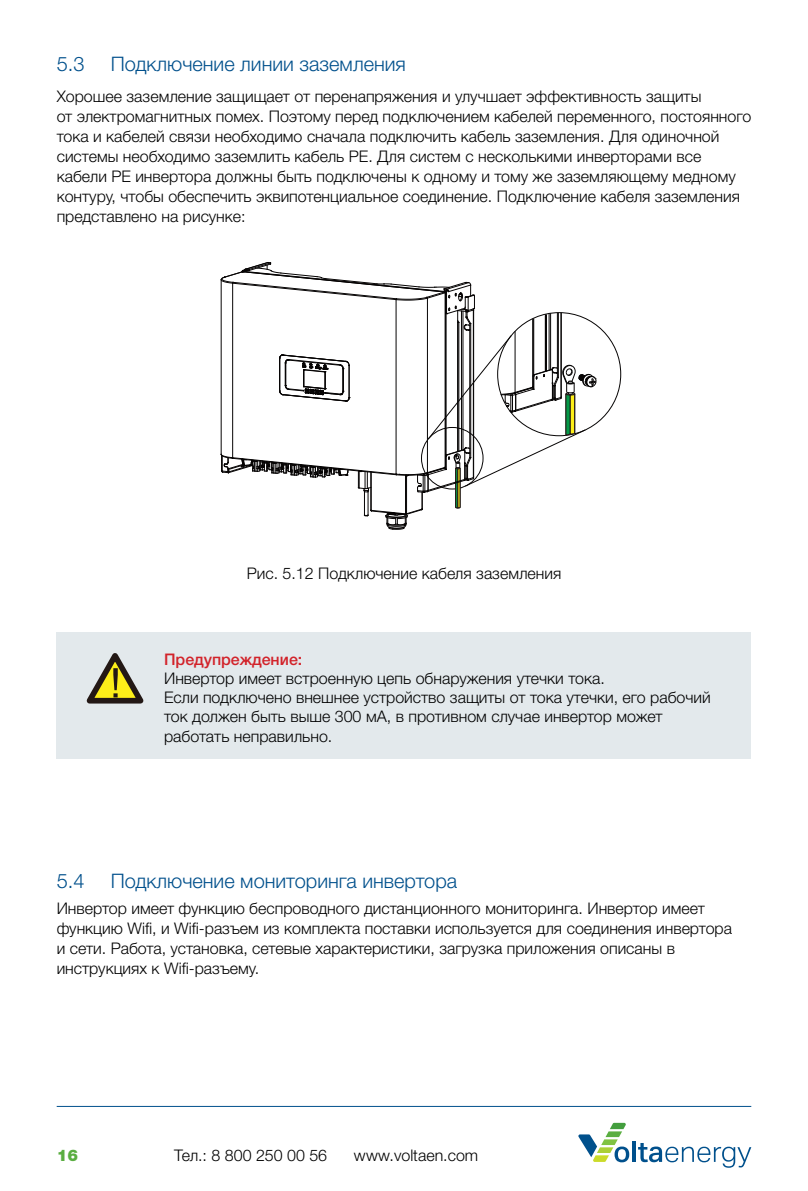
<style>
.page{position:relative;width:808px;height:1191px;background:#fff}
.page>*{position:absolute;margin:0;border:0;box-sizing:border-box;transform-origin:0 0}
.t1{font:300 20px "Helvetica Neue LTW1 G";color:#00508c}
.t2{font:300 16px/20px "Helvetica Neue LTW1 G";color:#000}
.t3{font:500 16px "Helvetica Neue LTW1 G";color:#d2232a}
.t4{font:900 16px "Helvetica Neue LTW1 G";color:#5aae41}
</style>
<div class="page">
<hr style="left:57px;top:1106px;width:694px;height:1px;background:#00508c">
<svg style="left:578px;top:1122px;width:51px;height:40px"></svg>
<hr style="left:632px;top:1141px;width:4px;height:20px;background:#00508c">
<svg style="left:638px;top:1143px;width:113px;height:24px"></svg>
<svg style="left:221px;top:262px;width:376px;height:268px"></svg>
<div style="left:57px;top:631px;width:694px;height:127px;background:#e3e9ec"></div>
<svg style="left:86px;top:653px;width:58px;height:51px"></svg>
<p class="t1" style="left:57px;top:52px;width:29px">5.3</p>
<p class="t1" style="left:111px;top:52px;width:297px">Подключение линии заземления</p>
<p class="t2" style="left:57px;top:87px;width:696px">Хорошее заземление защищает от перенапряжения и улучшает эффективность защиты<br>от электромагнитных помех. Поэтому перед подключением кабелей переменного, постоянного тока и кабелей связи необходимо сначала подключить кабель заземления. Для одиночной системы необходимо заземлить кабель PE. Для систем с несколькими инверторами все кабели PE инвертора должны быть подключены к одному и тому же заземляющему медному контуру, чтобы обеспечить эквипотенциальное соединение. Подключение кабеля заземления представлено на рисунке:</p>
<p class="t2" style="left:247px;top:563px;width:316px">Рис. 5.12 Подключение кабеля заземления</p>
<p class="t3" style="left:164px;top:649px;width:140px">Предупреждение:</p>
<p class="t2" style="left:164px;top:668px;width:548px;line-height:19.2px">Инвертор имеет встроенную цепь обнаружения утечки тока.<br>Если подключено внешнее устройство защиты от тока утечки, его рабочий ток должен быть выше 300 мА, в противном случае инвертор может работать неправильно.</p>
<p class="t1" style="left:57px;top:868px;width:29px">5.4</p>
<p class="t1" style="left:111px;top:868px;width:348px">Подключение мониторинга инвертора</p>
<p class="t2" style="left:57px;top:898px;width:677px">Инвертор имеет функцию беспроводного дистанционного мониторинга. Инвертор имеет функцию Wifi, и Wifi-разъем из комплекта поставки используется для соединения инвертора и сети. Работа, установка, сетевые характеристики, загрузка приложения описаны в инструкциях к Wifi-разъему.</p>
<p class="t4" style="left:57px;top:1145px;width:23px">16</p>
<p class="t2" style="left:174px;top:1145px;width:155px">Тел.: 8 800 250 00 56</p>
<p class="t2" style="left:354px;top:1145px;width:126px">www.voltaen.com</p>
</div>
